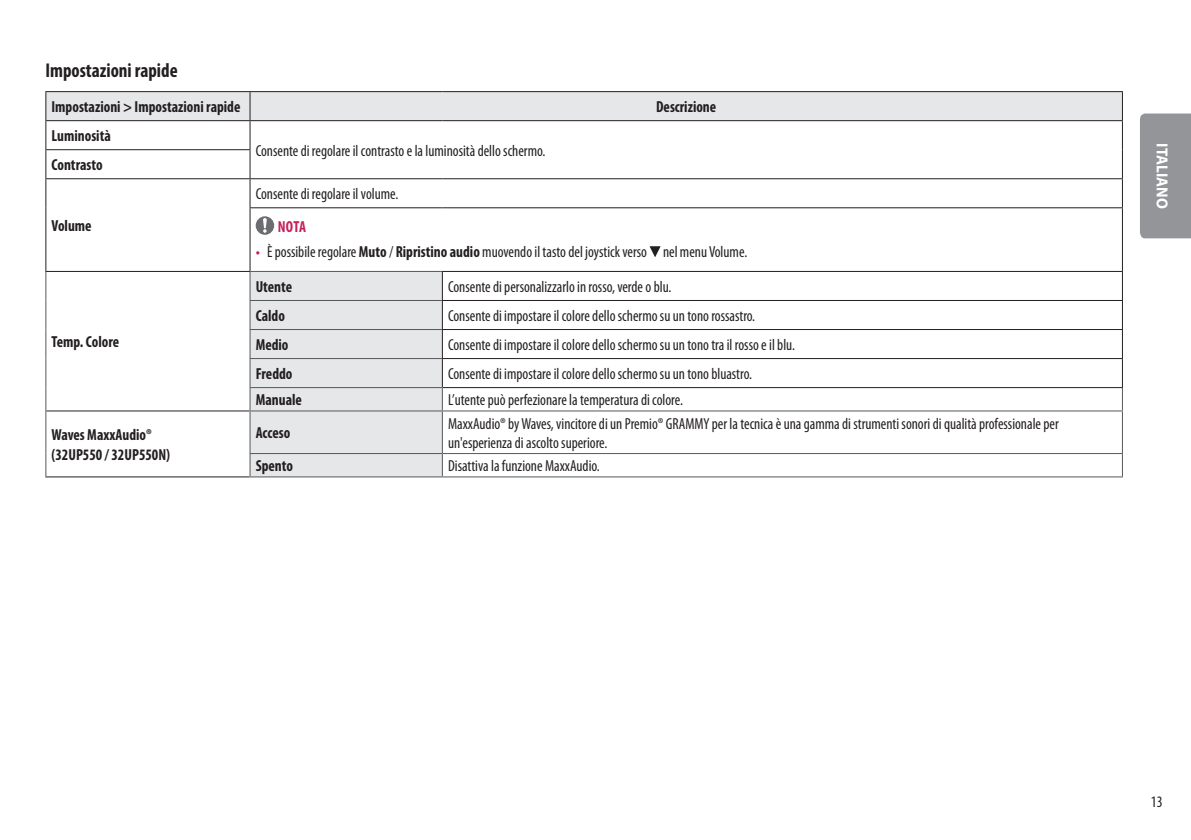
<style>
.page{position:relative;width:1191px;height:840px;background:#fff}
.page>*{position:absolute;margin:0;border:0;box-sizing:border-box;transform-origin:0 0}
.Title3{font:700 condensed 20px "Myriad Pro";color:#231f20;scale:.95 1}
.Body{font:condensed 16px/19.2px "Myriad Pro";color:#231f20;scale:.95 1}
.Body-2{font:700 condensed 16px/19.2px "Myriad Pro";color:#231f20;scale:.95 1}
.Body_Bold{font:700 condensed 16px "Myriad Pro";color:#231f20;scale:.95 1}
.Body_Bold_Center{font:700 condensed 16px "Myriad Pro";color:#231f20;scale:.95 1}
.t1{font:700 16px "Myriad Pro";color:#fff;scale:.95 1}
.Warning{font:700 condensed 16px "Myriad Pro";color:#c8205d;scale:.95 1}
.s1{font-family:"LG Smart";font-stretch:normal;color:#c8205d}
.s2{font-weight:700}
</style>
<div class="page">
<div style="left:1140px;top:113px;width:51px;height:125px;background:#939598"></div>
<svg style="left:46px;top:92px;width:1076px;height:384px"></svg>
<hr style="left:442px;top:300px;width:681px;height:1px;background:#231f20">
<hr style="left:442px;top:329px;width:681px;height:1px;background:#231f20">
<hr style="left:442px;top:358px;width:681px;height:1px;background:#231f20">
<hr style="left:442px;top:271px;width:681px;height:1px;background:#231f20">
<svg style="left:1122px;top:272px;width:1px;height:138px"></svg>
<hr style="left:442px;top:410px;width:681px;height:1px;background:#57585a">
<hr style="left:1122px;top:411px;width:1px;height:42px;background:#57585a">
<svg style="left:1122px;top:454px;width:1px;height:22px"></svg>
<hr style="left:250px;top:120px;width:192px;height:1px;background:#231f20">
<hr style="left:442px;top:120px;width:681px;height:1px;background:#231f20">
<hr style="left:442px;top:453px;width:681px;height:1px;background:#57585a">
<hr style="left:442px;top:476px;width:681px;height:1px;background:#57585a">
<hr style="left:443px;top:387px;width:680px;height:1px;background:#231f20">
<hr style="left:45px;top:271px;width:205px;height:1px;background:#231f20">
<hr style="left:46px;top:410px;width:203px;height:1px;background:#231f20">
<hr style="left:45px;top:476px;width:204px;height:1px;background:#231f20">
<svg style="left:45px;top:272px;width:1px;height:139px"></svg>
<hr style="left:45px;top:411px;width:1px;height:42px;background:#57585a">
<svg style="left:45px;top:453px;width:1px;height:23px"></svg>
<hr style="left:250px;top:271px;width:192px;height:1px;background:#57585a">
<hr style="left:249px;top:300px;width:193px;height:1px;background:#57585a">
<hr style="left:249px;top:329px;width:193px;height:1px;background:#57585a">
<hr style="left:249px;top:358px;width:193px;height:1px;background:#57585a">
<svg style="left:249px;top:272px;width:1px;height:138px"></svg>
<svg style="left:442px;top:272px;width:1px;height:138px"></svg>
<hr style="left:249px;top:387px;width:194px;height:1px;background:#57585a">
<hr style="left:249px;top:410px;width:193px;height:1px;background:#57585a">
<hr style="left:249px;top:411px;width:1px;height:42px;background:#57585a">
<hr style="left:442px;top:411px;width:1px;height:42px;background:#57585a">
<hr style="left:249px;top:453px;width:193px;height:1px;background:#57585a">
<svg style="left:249px;top:454px;width:1px;height:22px"></svg>
<svg style="left:442px;top:454px;width:1px;height:22px"></svg>
<hr style="left:249px;top:476px;width:193px;height:1px;background:#57585a">
<hr style="left:45px;top:91px;width:205px;height:1px;background:#231f20">
<hr style="left:250px;top:91px;width:192px;height:1px;background:#231f20">
<hr style="left:442px;top:91px;width:681px;height:1px;background:#231f20">
<hr style="left:45px;top:120px;width:205px;height:1px;background:#231f20">
<hr style="left:45px;top:149px;width:205px;height:1px;background:#231f20">
<hr style="left:45px;top:178px;width:205px;height:1px;background:#231f20">
<svg style="left:45px;top:92px;width:1px;height:116px"></svg>
<hr style="left:250px;top:178px;width:192px;height:1px;background:#231f20">
<svg style="left:249px;top:92px;width:1px;height:115px"></svg>
<hr style="left:442px;top:178px;width:681px;height:1px;background:#231f20">
<svg style="left:1122px;top:92px;width:1px;height:115px"></svg>
<hr style="left:45px;top:208px;width:1px;height:63px;background:#231f20">
<hr style="left:249px;top:207px;width:193px;height:1px;background:#231f20">
<hr style="left:249px;top:208px;width:1px;height:63px;background:#231f20">
<hr style="left:442px;top:207px;width:681px;height:1px;background:#231f20">
<hr style="left:1122px;top:208px;width:1px;height:63px;background:#231f20">
<svg style="left:256px;top:216px;width:18px;height:19px"></svg>
<svg style="left:649px;top:246px;width:11px;height:11px"></svg>
<p class="Title3" style="left:45px;top:58px;width:141px">Impostazioni rapide</p>
<p class="Body_Bold" style="left:52px;top:97px;width:200px">Impostazioni &gt; Impostazioni rapide</p>
<p class="Body_Bold_Center" style="left:656px;top:97px;width:65px">Descrizione</p>
<p class="Body_Bold" style="left:52px;top:126px;width:64px">Luminosità</p>
<p class="Body" style="left:256px;top:140px;width:306px">Consente di regolare il contrasto e la luminosità dello schermo.</p>
<p class="Body_Bold" style="left:52px;top:155px;width:55px">Contrasto</p>
<p class="Body_Bold" style="left:52px;top:216px;width:44px">Volume</p>
<p class="Body-2" style="left:52px;top:332px;width:73px">Temp. Colore</p>
<p class="Body" style="left:256px;top:184px;width:152px">Consente di regolare il volume.</p>
<p class="Warning" style="left:278px;top:216px;width:31px">NOTA</p>
<p class="Body" style="left:256px;top:241px;width:519px"><span class="s1">•</span> È possibile regolare <span class="s2">Muto</span> / <span class="s2">Ripristino audio</span> muovendo il tasto del joystick verso nel menu Volume.</p>
<p class="Body-2" style="left:256px;top:276px;width:40px">Utente</p>
<p class="Body" style="left:448px;top:277px;width:237px">Consente di personalizzarlo in rosso, verde o blu.</p>
<p class="Body-2" style="left:256px;top:305px;width:32px">Caldo</p>
<p class="Body" style="left:448px;top:306px;width:325px">Consente di impostare il colore dello schermo su un tono rossastro.</p>
<p class="Body-2" style="left:256px;top:334px;width:36px">Medio</p>
<p class="Body" style="left:448px;top:335px;width:367px">Consente di impostare il colore dello schermo su un tono tra il rosso e il blu.</p>
<p class="Body-2" style="left:256px;top:363px;width:40px">Freddo</p>
<p class="Body" style="left:448px;top:364px;width:321px">Consente di impostare il colore dello schermo su un tono bluastro.</p>
<p class="Body-2" style="left:256px;top:390px;width:50px">Manuale</p>
<p class="Body" style="left:448px;top:390px;width:249px">L’utente può perfezionare la temperatura di colore.</p>
<p class="Body-2" style="left:52px;top:425px;width:126px">Waves MaxxAudio® (32UP550 / 32UP550N)</p>
<p class="Body-2" style="left:256px;top:423px;width:38px">Acceso</p>
<p class="Body" style="left:448px;top:413px;width:644px">MaxxAudio® by Waves, vincitore di un Premio® GRAMMY per la tecnica è una gamma di strumenti sonori di qualità professionale per un'esperienza di ascolto superiore.</p>
<p class="Body-2" style="left:256px;top:455px;width:41px">Spento</p>
<p class="Body" style="left:448px;top:456px;width:161px">Disattiva la funzione MaxxAudio.</p>
<p class="t1" style="left:1172px;top:143px;width:70px;rotate:90deg">ITALIANO</p>
<p class="Body" style="left:1151px;top:791px;width:14px">13</p>
</div>
